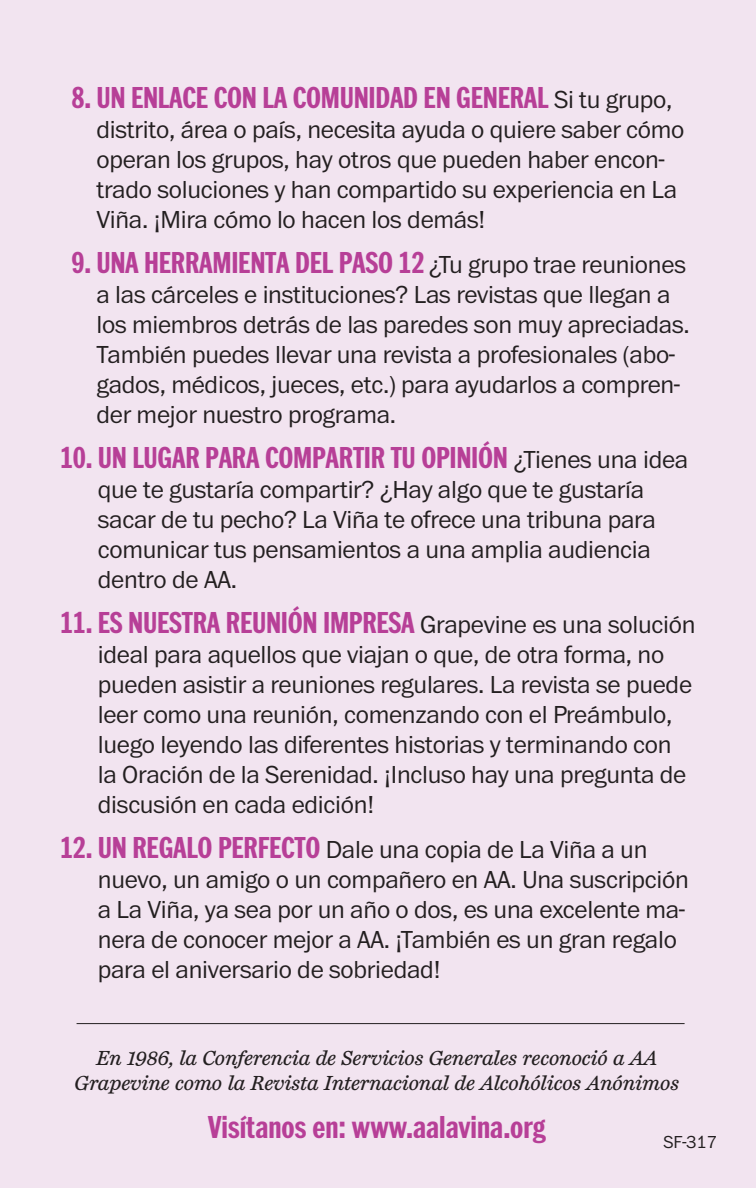
<style>
.page{position:relative;width:756px;height:1188px;background:#f2e4f0}
.page>*{position:absolute;margin:0;border:0;box-sizing:border-box;transform-origin:0 0}
.t1{font:700 33px "Franklin Cond ITC Pro";color:#b73f97}
.t2{font:700 31.5px "Franklin Cond ITC Pro";letter-spacing:-.01em;color:#b73f97}
.t3{font:300 25.5px/30px "Franklin ITC Pro";letter-spacing:-.01em;color:#231f20}
.t4{font:italic 21px/25.2px "Miller Daily Three";color:#231f20;text-align:center}
.t5{font:300 18px "Franklin ITC Pro";color:#231f20}
.s1{font-family:"Franklin ITC Pro";font-weight:300;font-size:25.5px;color:#231f20}
.s2{font-family:"Franklin Cond ITC Pro";font-weight:700;font-size:31.5px;color:#b73f97}
</style>
<div class="page">
<hr style="left:77px;top:1023px;width:608px;height:1px;background:#231f20">
<p class="t2" style="left:71px;top:80px;width:602px">8. UN ENLACE CON LA COMUNIDAD EN GENERAL <span class="s1">Si tu grupo,</span></p>
<p class="t3" style="left:96px;top:115px;width:590px">distrito, área o país, necesita ayuda o quiere saber cómo operan los grupos, hay otros que pueden haber encon&shy;trado soluciones y han compartido su experiencia en La Viña. ¡Mira cómo lo hacen los demás!</p>
<p class="t2" style="left:71px;top:245px;width:616px">9. UNA HERRAMIENTA DEL PASO 12 <span class="s1">¿Tu grupo trae reuniones</span></p>
<p class="t3" style="left:96px;top:280px;width:595px">a las cárceles e instituciones? Las revistas que llegan a los miembros detrás de las paredes son muy apreciadas.<br>También puedes llevar una revista a profesionales (abo&shy;gados, médicos, jueces, etc.) para ayudarlos a compren&shy;der mejor nuestro programa.</p>
<p class="t2" style="left:60px;top:440px;width:630px">10. UN LUGAR PARA COMPARTIR TU OPINIÓN <span class="s1">¿Tienes una idea</span></p>
<p class="t3" style="left:98px;top:475px;width:560px">que te gustaría compartir? ¿Hay algo que te gustaría sacar de tu pecho? La Viña te ofrece una tribuna para comunicar tus pensamientos a una amplia audiencia dentro de AA.</p>
<p class="t2" style="left:60px;top:605px;width:637px">11. ES NUESTRA REUNIÓN IMPRESA <span class="s1">Grapevine es una solución</span></p>
<p class="t3" style="left:98px;top:640px;width:596px">ideal para aquellos que viajan o que, de otra forma, no pueden asistir a reuniones regulares. La revista se puede leer como una reunión, comenzando con el Preámbulo, luego leyendo las diferentes historias y terminando con la Oración de la Serenidad. ¡Incluso hay una pregunta de discusión en cada edición!</p>
<p class="t3" style="left:98px;top:835px;width:593px;text-indent:-38px"><span class="s2">12. UN REGALO PERFECTO</span> Dale una copia de La Viña a un nuevo, un amigo o un compañero en AA. Una suscripción a La Viña, ya sea por un año o dos, es una excelente ma&shy;nera de conocer mejor a AA. ¡También es un gran regalo para el aniversario de sobriedad!</p>
<p class="t4" style="left:75px;top:1045px;width:606px">En 1986, la Conferencia de Servicios Generales reconoció a AA<br>Grapevine como la Revista Internacional de Alcohólicos Anónimos</p>
<p class="t1" style="left:208px;top:1109px;width:339px">Visítanos en: www.aalavina.org</p>
<p class="t5" style="left:664px;top:1132px;width:55px">SF-317</p>
</div>
